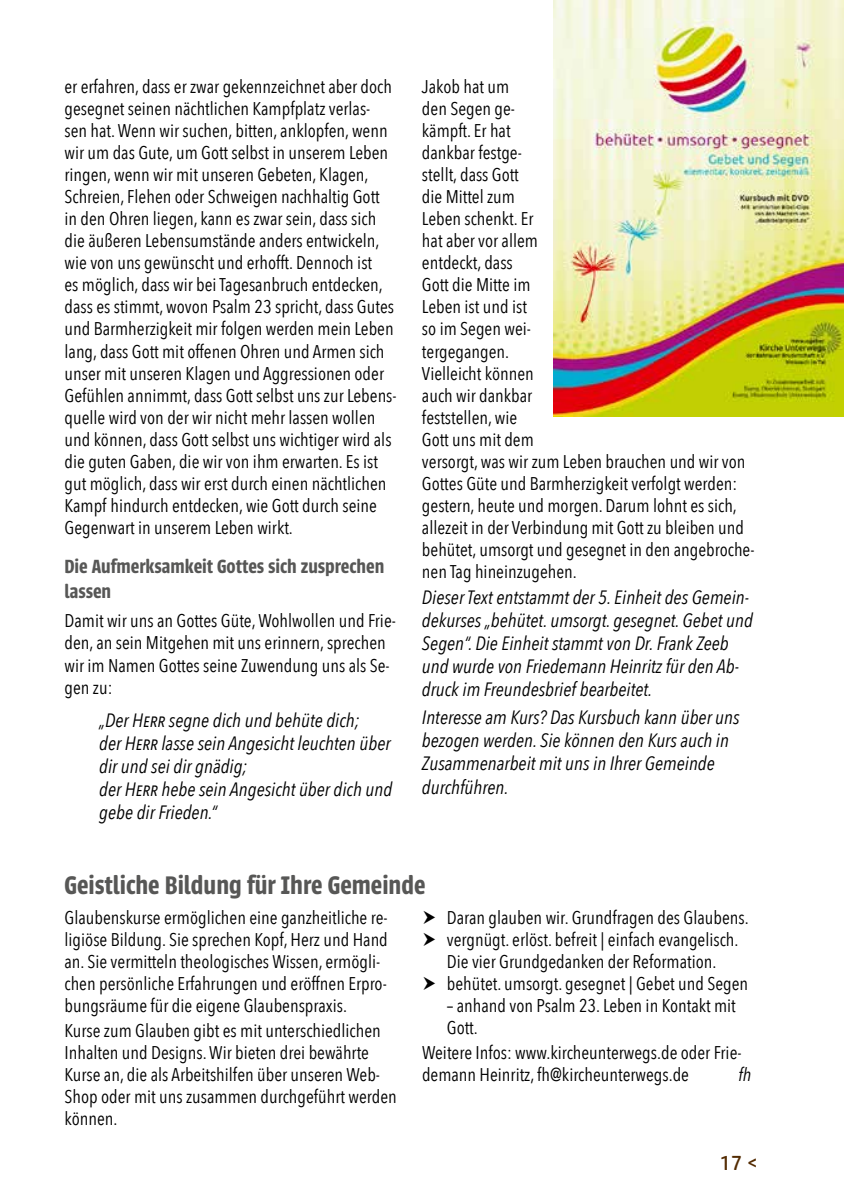
<style>
.page{position:relative;width:844px;height:1191px;background:#fff}
.page>*{position:absolute;margin:0;border:0;box-sizing:border-box;transform-origin:0 0}
.t1{font:600 28px "Urbana";color:#575756;scale:.95 1}
.t2{font:600 21px/24.5px "Urbana";color:#575756;scale:.95 1}
.t3{font:21px "HP Simplified";color:#532b02}
.t4{font:italic 19.25px/23.1px "Avenir Next Condensed";color:#000}
.t5{font:18.38px/22.1px "Avenir Next Condensed";color:#000}
.t6{font:italic 18.38px "Avenir Next Condensed";color:#000}
</style>
<div class="page">
<img style="left:553px;top:0;width:290px;height:416px">
<p class="t5" style="left:64px;top:74px;width:333px">er erfahren, dass er zwar gekennzeichnet aber doch gesegnet seinen nächtlichen Kampfplatz verlas&shy;sen hat. Wenn wir suchen, bitten, anklopfen, wenn wir um das Gute, um Gott selbst in unserem Leben ringen, wenn wir mit unseren Gebeten, Klagen, Schreien, Flehen oder Schweigen nachhaltig Gott in den Ohren liegen, kann es zwar sein, dass sich die äußeren Lebensumstände anders entwickeln, wie von uns gewünscht und erhofft. Dennoch ist<br>es möglich, dass wir bei Tagesanbruch entdecken, dass es stimmt, wovon Psalm 23 spricht, dass Gutes und Barmherzigkeit mir folgen werden mein Leben lang, dass Gott mit offenen Ohren und Armen sich unser mit unseren Klagen und Aggressionen oder Gefühlen annimmt, dass Gott selbst uns zur Lebens&shy;quelle wird von der wir nicht mehr lassen wollen und können, dass Gott selbst uns wichtiger wird als die guten Gaben, die wir von ihm erwarten. Es ist gut möglich, dass wir erst durch einen nächtlichen Kampf hindurch entdecken, wie Gott durch seine Gegenwart in unserem Leben wirkt.</p>
<p class="t2" style="left:64px;top:555px;width:338px">Die Aufmerksamkeit Gottes sich zusprechen lassen</p>
<p class="t5" style="left:64px;top:609px;width:333px">Damit wir uns an Gottes Güte, Wohlwollen und Frie&shy;den, an sein Mitgehen mit uns erinnern, sprechen wir im Namen Gottes seine Zuwendung uns als Se&shy;gen zu:</p>
<p class="t4" style="left:99px;top:708px;width:294px">„Der Herr segne dich und behüte dich;<br>der Herr lasse sein Angesicht leuchten über dir und sei dir gnädig;<br>der Herr hebe sein Angesicht über dich und gebe dir Frieden.“</p>
<p class="t5" style="left:422px;top:74px;width:334px">Jakob hat um<br>den Segen ge-<br>kämpft. Er hat<br>dankbar festge-<br>stellt, dass Gott<br>die Mittel zum<br>Leben schenkt. Er<br>hat aber vor allem<br>entdeckt, dass<br>Gott die Mitte im<br>Leben ist und ist<br>so im Segen wei-<br>tergegangen.<br>Vielleicht können<br>auch wir dankbar<br>feststellen, wie<br>Gott uns mit dem<br>versorgt, was wir zum Leben brauchen und wir von<br>Gottes Güte und Barmherzigkeit verfolgt werden: gestern, heute und morgen. Darum lohnt es sich, allezeit in der Verbindung mit Gott zu bleiben und behütet, umsorgt und gesegnet in den angebroche&shy;nen Tag hineinzugehen.</p>
<p class="t4" style="left:422px;top:585px;width:332px">Dieser Text entstammt der 5. Einheit des Gemein&shy;dekurses „behütet. umsorgt. gesegnet. Gebet und Segen“. Die Einheit stammt von Dr. Frank Zeeb und wurde von Friedemann Heinritz für den Ab&shy;druck im Freundesbrief bearbeitet.</p>
<p class="t4" style="left:422px;top:706px;width:319px">Interesse am Kurs? Das Kursbuch kann über uns bezogen werden. Sie können den Kurs auch in Zusammenarbeit mit uns in Ihrer Gemeinde durchführen.</p>
<h1 class="t1" style="left:64px;top:870px;width:381px">Geistliche Bildung für Ihre Gemeinde</h1>
<p class="t5" style="left:64px;top:905px;width:325px">Glaubenskurse ermöglichen eine ganzheitliche re&shy;ligiöse Bildung. Sie sprechen Kopf, Herz und Hand an. Sie vermitteln theologisches Wissen, ermögli&shy;chen persönliche Erfahrungen und eröffnen Erpro&shy;bungsräume für die eigene Glaubenspraxis.</p>
<p class="t5" style="left:64px;top:1018px;width:333px">Kurse zum Glauben gibt es mit unterschiedlichen Inhalten und Designs. Wir bieten drei bewährte Kurse an, die als Arbeitshilfen über unseren Web-Shop oder mit uns zusammen durchgeführt werden können.</p>
<p class="t5" style="left:446px;top:905px;width:303px">Daran glauben wir. Grundfragen des Glaubens. vergnügt. erlöst. befreit | einfach evangelisch.<br>Die vier Grundgedanken der Reformation. behütet. umsorgt. gesegnet | Gebet und Segen</p>
<p class="t5" style="left:447px;top:993px;width:290px">– anhand von Psalm 23. Leben in Kontakt mit<br>Gott.</p>
<p class="t5" style="left:422px;top:1040px;width:321px">Weitere Infos: www.kircheunterwegs.de oder Frie&shy;demann Heinritz, fh@kircheunterwegs.de</p>
<p class="t6" style="left:738px;top:1063px;width:14px">fh</p>
<p class="t3" style="left:719px;top:1150px;width:40px">17 &lt;</p>
</div>
